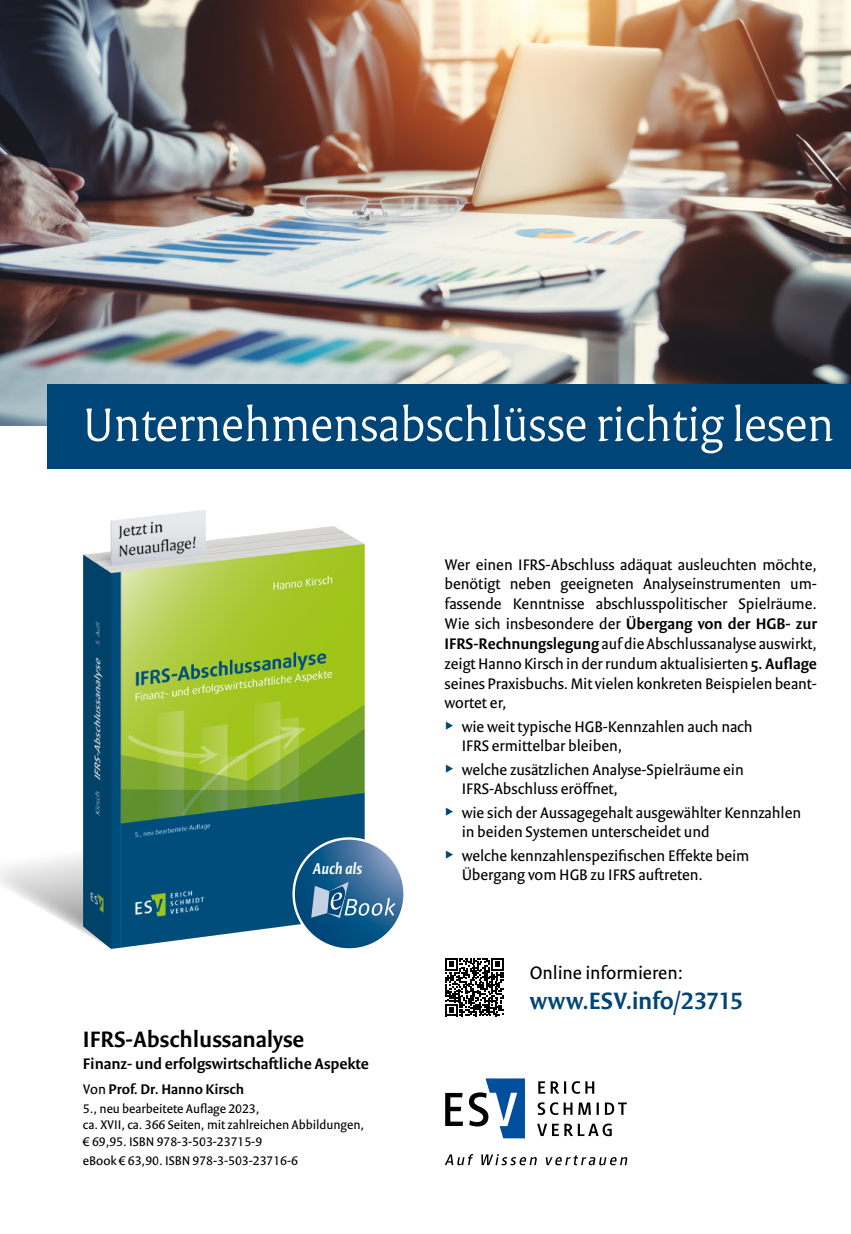
<style>
.page{position:relative;width:851px;height:1234px;background:#fff}
.page>*{position:absolute;margin:0;border:0;box-sizing:border-box;transform-origin:0 0}
.Headline_1{font:300 50.4px "Versa Pro";letter-spacing:-.005em;color:#fff}
.Bestell-Link{font:600 25.5px "Versa Sans Pro";letter-spacing:-.015em;color:#004577}
.Bibliografie_Titel{font:600 24px "Versa Sans Pro";color:#000}
.Bestell-Link-2{font:19.5px "Versa Sans Pro";color:#000}
.t1{font:italic 600 16.65px "Versa Sans Pro";letter-spacing:.005em;color:#fff}
.Fließtext{font:16.5px/19.8px "Versa Sans Pro";color:#000}
.Bibliografie_Unterti{font:600 16.5px "Versa Sans Pro";color:#000}
.Bibliografie_Autor{font:600 15px "Versa Sans Pro";color:#000}
.Bibliografie{font:13.5px/16.2px "Versa Sans Pro";color:#000}
.s1{font-weight:400}
.s2{font-weight:600}
</style>
<div class="page">
<svg style="left:445px;top:958px;width:58px;height:58px"></svg>
<img style="left:0;top:0;width:850px;height:425px">
<img style="left:83px;top:510px;width:281px;height:438px">
<svg style="left:537px;top:1123px;width:74px;height:12px"></svg>
<svg style="left:537px;top:1102px;width:89px;height:12px"></svg>
<svg style="left:538px;top:1081px;width:56px;height:12px"></svg>
<svg style="left:469px;top:1078px;width:56px;height:60px"></svg>
<svg style="left:445px;top:1092px;width:18px;height:33px"></svg>
<svg style="left:445px;top:1154px;width:182px;height:10px"></svg>
<svg style="left:293px;top:838px;width:111px;height:111px"></svg>
<svg style="left:0;top:831px;width:395px;height:114px"></svg>
<div style="left:48px;top:384px;width:802px;height:85px;background:#004577"></div>
<p class="Headline_1" style="left:83px;top:394px;width:752px">Unternehmensabschlüsse richtig lesen</p>
<p class="t1" style="left:313px;top:858px;width:51px">Auch als</p>
<p class="Bibliografie_Titel" style="left:83px;top:1024px;width:223px">IFRS-Abschlussanalyse</p>
<p class="Bibliografie_Unterti" style="left:83px;top:1053px;width:287px">Finanz- und erfolgswirtschaftliche Aspekte</p>
<p class="Bibliografie_Autor" style="left:83px;top:1079px;width:162px"><span class="s1">Von</span> Prof. Dr. Hanno Kirsch</p>
<p class="Bibliografie" style="left:83px;top:1100px;width:283px">5., neu bearbeitete Auflage 2023,<br>ca. XVII, ca. 366 Seiten, mit zahlreichen Abbildungen, € 69,95. ISBN 978-3-503-23715-9</p>
<p class="Bibliografie" style="left:83px;top:1152px;width:216px">eBook € 63,90. ISBN 978-3-503-23716-6</p>
<p class="Fließtext" style="left:444px;top:554px;width:374px;text-align:justify">Wer einen IFRS-Abschluss adäquat ausleuchten möchte, benötigt neben geeigneten Analyseinstrumenten um&shy;fassende Kenntnisse abschlusspolitischer Spielräume.<br>Wie sich insbesondere der <span class="s2">Übergang von der HGB- zur IFRS-Rechnungslegung</span> auf die Abschlussanalyse auswirkt, zeigt Hanno Kirsch in der rundum aktualisierten <span class="s2">5. Auflage </span>seines Praxisbuchs. Mit vielen konkreten Beispielen beant&shy;wortet er,</p>
<p class="Fließtext" style="left:461px;top:716px;width:292px">wie weit typische HGB-Kennzahlen auch nach<br>IFRS ermittelbar bleiben,</p>
<p class="Fließtext" style="left:461px;top:759px;width:283px">welche zusätzlichen Analyse-Spielräume ein<br>IFRS-Abschluss eröffnet,</p>
<p class="Fließtext" style="left:461px;top:802px;width:341px">wie sich der Aussagegehalt ausgewählter Kennzahlen in beiden Systemen unterscheidet und</p>
<p class="Fließtext" style="left:461px;top:845px;width:289px">welche kennzahlenspezifischen Effekte beim<br>Übergang vom HGB zu IFRS auftreten.</p>
<p class="Bestell-Link-2" style="left:529px;top:961px;width:155px">Online informieren:</p>
<p class="Bestell-Link" style="left:529px;top:985px;width:215px">www.ESV.info/23715</p>
</div>
